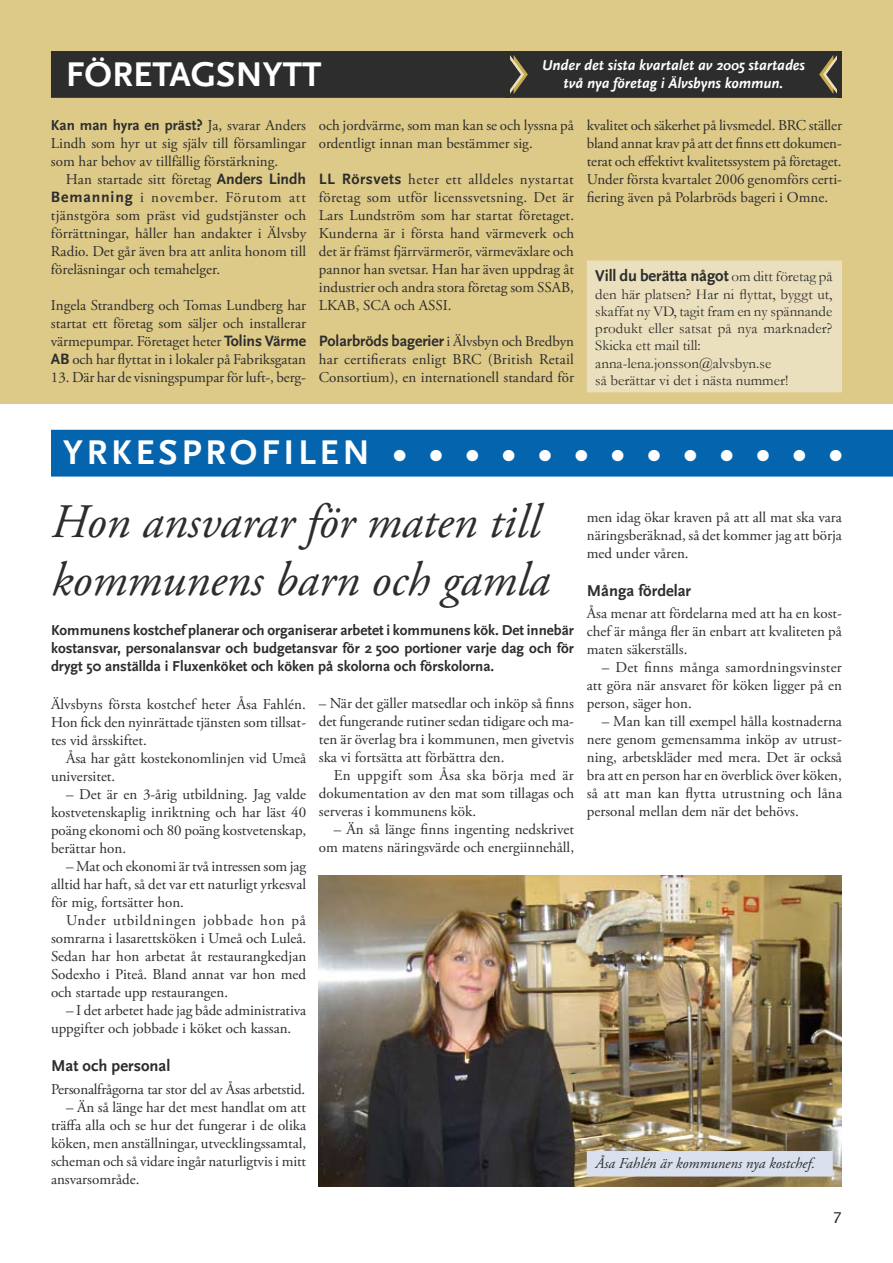
<style>
.page{position:relative;width:893px;height:1263px;background:#fff}
.page>*{position:absolute;margin:0;border:0;box-sizing:border-box;transform-origin:0 0}
.t1{font:italic 48px/57.6px "Adobe Garamond Pro";color:#2d2d2d}
.t2{font:700 36px "Scala Sans";letter-spacing:.1em;color:#fff}
.t3{font:700 36px "Scala Sans";color:#fff}
.t4{font:700 16.5px "Scala Sans";color:#2d2d2d}
.t5{font:700 15.75px "Scala Sans";letter-spacing:-.005em;color:#2d2d2d}
.t6{font:15px/18px "Adobe Garamond Pro";color:#2d2d2d;text-align:justify}
.t7{font:700 15px/18px "Scala Sans";color:#2d2d2d;text-align:justify}
.t8{font:15px/17.2px "Garamond";color:#2d2d2d}
.t9{font:italic 700 15px/18px "Scala Sans";color:#fff;text-align:center}
.t10{font:italic 15px "Adobe Garamond Pro";color:#2d2d2d}
.t11{font:15px "Lucida Sans";color:#2d2d2d}
.s1{font-family:"Adobe Garamond Pro";font-weight:400}
.s2{font-family:"Scala Sans";font-weight:700;font-size:15.75px}
.s3{font-family:"Adobe Garamond Pro";font-weight:400;font-size:15px}
.s4{font-family:"Garamond";font-weight:400;font-size:15px}
</style>
<div class="page">
<img style="left:319px;top:875px;width:523px;height:311px">
<div style="left:0;top:0;width:893px;height:404px;background:#ddc988"></div>
<div style="left:52px;top:53px;width:788px;height:43px;background:#2d2d2d"></div>
<div style="left:51px;top:51px;width:791px;height:47px;border:3px solid #2d2d2d"></div>
<div style="left:588px;top:262px;width:252px;height:129px;background:#ebe0be"></div>
<div style="left:587px;top:260px;width:255px;height:132px;border:3px solid #ebe0be"></div>
<svg style="left:505px;top:47px;width:23px;height:51px"></svg>
<div style="left:505px;top:51px;width:5px;height:46px;background:#2d2d2d"></div>
<svg style="left:819px;top:51px;width:23px;height:51px"></svg>
<div style="left:837px;top:52px;width:5px;height:46px;background:#2d2d2d"></div>
<div style="left:51px;top:430px;width:842px;height:47px;background:#0464ae"></div>
<div style="left:588px;top:1152px;width:243px;height:23px;background:#dae0ee"></div>
<div style="left:587px;top:1151px;width:246px;height:25px;border:3px solid #dae0ee"></div>
<h2 class="t3" style="left:66px;top:55px;width:257px">FÖRETAGSNYTT</h2>
<p class="t9" style="left:542px;top:57px;width:265px">Under det sista kvartalet av 2005 startades två nya företag i Älvsbyns kommun.</p>
<p class="t7" style="left:51px;top:117px;width:257px">Kan man hyra en präst? <span class="s1">Ja, svarar Anders</span></p>
<p class="t6" style="left:51px;top:135px;width:257px">Lindh som hyr ut sig själv till församlingar som har behov av tillfällig förstärkning.</p>
<p class="t6" style="left:51px;top:171px;width:257px;text-indent:15px">Han startade sitt företag <span class="s2">Anders Lindh Bemanning</span> i november. Förutom att tjänstgöra som präst vid gudstjänster och förrättningar, håller han andakter i Älvsby Radio. Det går även bra att anlita honom till föreläsningar och temahelger.</p>
<p class="t6" style="left:51px;top:297px;width:257px">Ingela Strandberg och Tomas Lundberg har startat ett företag som säljer och installerar värmepumpar. Företaget heter <span class="s2">Tolins Värme AB</span> och har flyttat in i lokaler på Fabriksgatan</p>
<p class="t6" style="left:51px;top:369px;width:256px">13. Där har de visningspumpar för luft-, berg-</p>
<p class="t6" style="left:319px;top:117px;width:256px">och jordvärme, som man kan se och lyssna på ordentligt innan man bestämmer sig.</p>
<p class="t6" style="left:319px;top:171px;width:257px"><span class="s2">LL Rörsvets</span> heter ett alldeles nystartat företag som utför licenssvetsning. Det är Lars Lundström som har startat företaget.<br>Kunderna är i första hand värmeverk och det är främst fjärrvärmerör, värmeväxlare och pannor han svetsar. Han har även uppdrag åt industrier och andra stora företag som SSAB, LKAB, SCA och ASSI.</p>
<p class="t5" style="left:319px;top:332px;width:257px">Polarbröds bagerier <span class="s3">i Älvsbyn och Bredbyn</span></p>
<p class="t6" style="left:319px;top:351px;width:257px">har certifierats enligt BRC (British Retail<br>Consortium), en internationell standard för</p>
<p class="t6" style="left:587px;top:117px;width:257px">kvalitet och säkerhet på livsmedel. BRC ställer bland annat krav på att det finns ett dokumen&shy;terat och effektivt kvalitetssystem på företaget.<br>Under första kvartalet 2006 genomförs certi&shy;fiering även på Polarbröds bageri i Omne.</p>
<p class="t4" style="left:595px;top:267px;width:239px">Vill du berätta något <span class="s4">om ditt företag på</span></p>
<p class="t8" style="left:595px;top:285px;width:239px">den här platsen? Har ni flyttat, byggt ut, skaffat ny VD, tagit fram en ny spännande produkt eller satsat på nya marknader?<br>Skicka ett mail till: anna-lena.jonsson@alvsbyn.se<br>så berättar vi det i nästa nummer!</p>
<h2 class="t2" style="left:63px;top:433px;width:780px">YRKESPROFILEN • • • • • • • • • • • • •</h2>
<h1 class="t1" style="left:51px;top:495px;width:500px">Hon ansvarar för maten till kommunens barn och gamla</h1>
<p class="t7" style="left:51px;top:622px;width:524px">Kommunens kostchef planerar och organiserar arbetet i kommunens kök. Det innebär kostansvar, personalansvar och budgetansvar för 2 500 portioner varje dag och för drygt 50 anställda i Fluxenköket och köken på skolorna och förskolorna.</p>
<p class="t6" style="left:51px;top:696px;width:257px">Älvsbyns första kostchef heter Åsa Fahlén.<br>Hon fick den nyinrättade tjänsten som tillsat&shy;tes vid årsskiftet.</p>
<p class="t6" style="left:51px;top:750px;width:257px;text-indent:15px">Åsa har gått kostekonomlinjen vid Umeå universitet.</p>
<p class="t6" style="left:51px;top:786px;width:257px;text-indent:15px">– Det är en 3-årig utbildning. Jag valde kostvetenskaplig inriktning och har läst 40 poäng ekonomi och 80 poäng kostvetenskap, berättar hon.</p>
<p class="t6" style="left:51px;top:858px;width:257px;text-indent:15px">– Mat och ekonomi är två intressen som jag alltid har haft, så det var ett naturligt yrkesval för mig, fortsätter hon.</p>
<p class="t6" style="left:51px;top:912px;width:257px;text-indent:15px">Under utbildningen jobbade hon på somrarna i lasarettsköken i Umeå och Luleå.<br>Sedan har hon arbetat åt restaurangkedjan Sodexho i Piteå. Bland annat var hon med och startade upp restaurangen.</p>
<p class="t6" style="left:51px;top:1002px;width:257px;text-indent:15px">– I det arbetet hade jag både administrativa uppgifter och jobbade i köket och kassan.</p>
<p class="t4" style="left:51px;top:1057px;width:121px">Mat och personal</p>
<p class="t6" style="left:51px;top:1080px;width:256px">Personalfrågorna tar stor del av Åsas arbetstid.</p>
<p class="t6" style="left:51px;top:1098px;width:257px;text-indent:15px">– Än så länge har det mest handlat om att träffa alla och se hur det fungerar i de olika köken, men anställningar, utvecklingssamtal, scheman och så vidare ingår naturligtvis i mitt ansvarsområde.</p>
<p class="t6" style="left:319px;top:695px;width:257px">– När det gäller matsedlar och inköp så finns det fungerande rutiner sedan tidigare och ma&shy;ten är överlag bra i kommunen, men givetvis ska vi fortsätta att förbättra den.</p>
<p class="t6" style="left:319px;top:767px;width:257px;text-indent:15px">En uppgift som Åsa ska börja med är dokumentation av den mat som tillagas och serveras i kommunens kök.</p>
<p class="t6" style="left:319px;top:821px;width:257px;text-align:right">– Än så länge finns ingenting nedskrivet om matens näringsvärde och energiinnehåll,</p>
<p class="t6" style="left:587px;top:509px;width:257px">men idag ökar kraven på att all mat ska vara näringsberäknad, så det kommer jag att börja med under våren.</p>
<p class="t4" style="left:587px;top:581px;width:106px">Många fördelar</p>
<p class="t6" style="left:587px;top:605px;width:257px">Åsa menar att fördelarna med att ha en kost&shy;chef är många fler än enbart att kvaliteten på maten säkerställs.</p>
<p class="t6" style="left:587px;top:659px;width:257px;text-indent:15px">– Det finns många samordningsvinster att göra när ansvaret för köken ligger på en person, säger hon.</p>
<p class="t6" style="left:587px;top:713px;width:257px;text-indent:15px">– Man kan till exempel hålla kostnaderna nere genom gemensamma inköp av utrust&shy;ning, arbetskläder med mera. Det är också bra att en person har en överblick över köken, så att man kan flytta utrustning och låna personal mellan dem när det behövs.</p>
<p class="t10" style="left:595px;top:1154px;width:221px">Åsa Fahlén är kommunens nya kostchef.</p>
<p class="t11" style="left:832px;top:1208px;width:11px">7</p>
</div>
